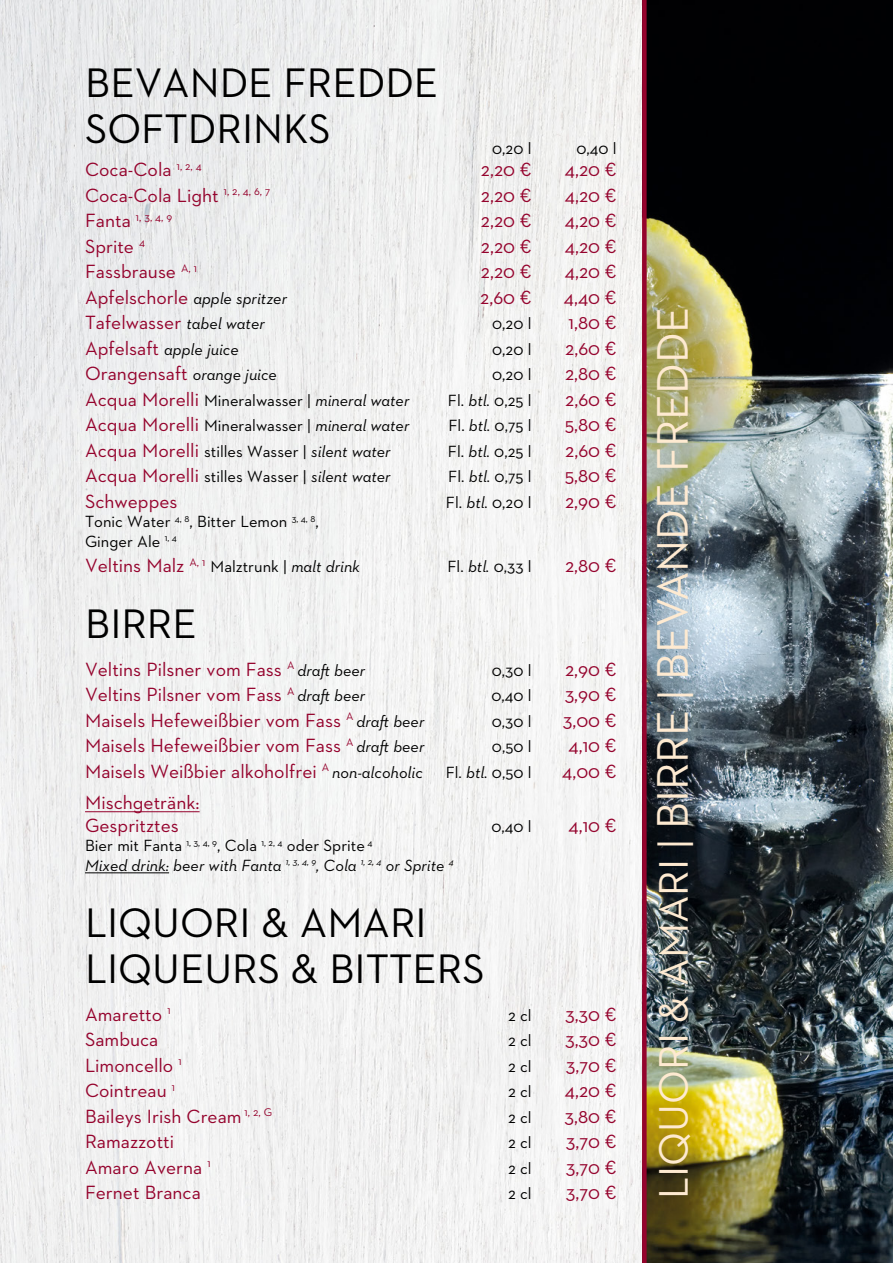
<style>
.page{position:relative;width:893px;height:1263px;background:#fff}
.page>*{position:absolute;margin:0;border:0;box-sizing:border-box;transform-origin:0 0}
.t1{font:45px "Neutraface 2 Text";color:#feead1}
.t2{font:42px/46.5px "Neutraface 2 Text";color:#000}
.t3{font:19.5px/22.5px "Neutraface 2 Text";color:#95032d}
.t4{font:16.5px/19.5px "Neutraface 2 Text";color:#000}
.t5{font:italic 16.5px/19.5px "Neutraface 2 Text";color:#000}
.t6{font:11.4px "Neutraface 2 Text";color:#95032d}
.s1{font-size:19.5px}
.s2{font-style:normal;font-size:19.5px;color:#95032d}
.s3{font-style:italic;font-size:16.5px;color:#000}
.s4{font-size:19.5px;color:#95032d}
.s5{font-style:italic}
.s6{font-size:16.5px;color:#000}
.s7{font-style:normal}
.s8{font-size:42px}
</style>
<div class="page">
<img style="left:0;top:0;width:642px;height:1263px">
<hr style="left:85px;top:811px;width:115px;height:1px;background:#95032d">
<hr style="left:85px;top:872px;width:84px;height:1px;background:#000">
<img style="left:647px;top:0;width:246px;height:1263px">
<div style="left:642px;top:0;width:5px;height:1263px;background:#95032d"></div>
<h2 class="t2" style="left:85px;top:58px;width:355px">BEVANDE FREDDE<br>SOFTDRINKS</h2>
<p class="t4" style="left:492px;top:138px;width:41px">0,20 l</p>
<p class="t4" style="left:576px;top:138px;width:42px">0,40 l</p>
<p class="t3" style="left:85px;top:158px;width:118px">Coca-Cola <sup>1,</sup> <sup>2,</sup> <sup>4</sup></p>
<p class="t3" style="left:481px;top:158px;width:52px">2,20 €</p>
<p class="t3" style="left:565px;top:158px;width:53px">4,20 €</p>
<p class="t3" style="left:85px;top:183px;width:187px">Coca-Cola Light <sup>1,</sup> <sup>2,</sup> <sup>4,</sup> <sup>6,</sup> <sup>7</sup></p>
<p class="t3" style="left:481px;top:183px;width:52px">2,20 €</p>
<p class="t3" style="left:565px;top:183px;width:53px">4,20 €</p>
<p class="t6" style="left:85px;top:210px;width:89px"><span class="s1">Fanta</span> 1, 3, 4, 9</p>
<p class="t3" style="left:481px;top:209px;width:52px">2,20 €</p>
<p class="t3" style="left:565px;top:209px;width:53px">4,20 €</p>
<p class="t3" style="left:85px;top:234px;width:62px">Sprite <sup>4</sup></p>
<p class="t3" style="left:481px;top:234px;width:52px">2,20 €</p>
<p class="t3" style="left:565px;top:234px;width:53px">4,20 €</p>
<p class="t3" style="left:85px;top:260px;width:114px">Fassbrause <sup>A,</sup> <sup>1</sup></p>
<p class="t3" style="left:481px;top:260px;width:52px">2,20 €</p>
<p class="t3" style="left:565px;top:260px;width:53px">4,20 €</p>
<p class="t5" style="left:85px;top:288px;width:204px"><span class="s2">Apfelschorle</span> apple spritzer</p>
<p class="t3" style="left:480px;top:285px;width:53px">2,60 €</p>
<p class="t3" style="left:564px;top:285px;width:54px">4,40 €</p>
<p class="t3" style="left:85px;top:311px;width:181px">Tafelwasser <span class="s3">tabel water</span></p>
<p class="t4" style="left:492px;top:313px;width:41px">0,20 l</p>
<p class="t3" style="left:569px;top:311px;width:49px">1,80 €</p>
<p class="t5" style="left:85px;top:339px;width:155px"><span class="s2">Apfelsaft</span> apple juice</p>
<p class="t4" style="left:492px;top:339px;width:41px">0,20 l</p>
<p class="t3" style="left:565px;top:336px;width:53px">2,60 €</p>
<p class="t3" style="left:85px;top:362px;width:193px">Orangensaft <span class="s3">orange juice</span></p>
<p class="t4" style="left:492px;top:364px;width:41px">0,20 l</p>
<p class="t3" style="left:565px;top:362px;width:53px">2,80 €</p>
<p class="t4" style="left:85px;top:390px;width:326px"><span class="s4">Acqua Morelli</span> Mineralwasser | <span class="s5">mineral water</span></p>
<p class="t4" style="left:448px;top:390px;width:85px">Fl. <span class="s5">btl.</span> 0,25 l</p>
<p class="t3" style="left:565px;top:387px;width:53px">2,60 €</p>
<p class="t4" style="left:85px;top:415px;width:326px"><span class="s4">Acqua Morelli</span> Mineralwasser | <span class="s5">mineral water</span></p>
<p class="t4" style="left:448px;top:415px;width:85px">Fl. <span class="s5">btl.</span> 0,75 l</p>
<p class="t3" style="left:565px;top:413px;width:53px">5,80 €</p>
<p class="t4" style="left:85px;top:441px;width:307px"><span class="s4">Acqua Morelli</span> stilles Wasser | <span class="s5">silent water</span></p>
<p class="t4" style="left:448px;top:441px;width:85px">Fl. <span class="s5">btl.</span> 0,25 l</p>
<p class="t3" style="left:565px;top:438px;width:53px">2,60 €</p>
<p class="t4" style="left:85px;top:466px;width:307px"><span class="s4">Acqua Morelli</span> stilles Wasser | <span class="s5">silent water</span></p>
<p class="t4" style="left:448px;top:466px;width:85px">Fl. <span class="s5">btl.</span> 0,75 l</p>
<p class="t3" style="left:565px;top:464px;width:53px">5,80 €</p>
<p class="t3" style="left:85px;top:489px;width:94px">Schweppes</p>
<p class="t4" style="left:446px;top:492px;width:87px">Fl. <span class="s5">btl.</span> 0,20 l</p>
<p class="t3" style="left:565px;top:489px;width:53px">2,90 €</p>
<p class="t4" style="left:85px;top:511px;width:235px">Tonic Water <sup>4,</sup> <sup>8</sup>, Bitter Lemon <sup>3,</sup> <sup>4,</sup> <sup>8</sup>,<br>Ginger Ale <sup>1,</sup> <sup>4</sup></p>
<p class="t3" style="left:85px;top:554px;width:276px">Veltins Malz <sup>A,</sup> <sup>1</sup> <span class="s6">Malztrunk |</span> <span class="s3">malt drink</span></p>
<p class="t4" style="left:447px;top:556px;width:86px">Fl. <span class="s5">btl.</span> 0,33 l</p>
<p class="t3" style="left:565px;top:554px;width:53px">2,80 €</p>
<h2 class="t2" style="left:85px;top:600px;width:113px">BIRRE</h2>
<p class="t3" style="left:85px;top:657px;width:282px">Veltins Pilsner vom Fass <sup>A</sup> <span class="s3">draft beer</span></p>
<p class="t4" style="left:492px;top:660px;width:41px">0,30 l</p>
<p class="t3" style="left:565px;top:657px;width:53px">2,90 €</p>
<p class="t3" style="left:85px;top:683px;width:282px">Veltins Pilsner vom Fass <sup>A</sup> <span class="s3">draft beer</span></p>
<p class="t4" style="left:491px;top:685px;width:42px">0,40 l</p>
<p class="t3" style="left:565px;top:683px;width:53px">3,90 €</p>
<p class="t3" style="left:85px;top:708px;width:341px">Maisels Hefeweißbier vom Fass <sup>A</sup> <span class="s3">draft beer</span></p>
<p class="t4" style="left:492px;top:711px;width:41px">0,30 l</p>
<p class="t3" style="left:563px;top:708px;width:55px">3,00 €</p>
<p class="t3" style="left:85px;top:734px;width:341px">Maisels Hefeweißbier vom Fass <sup>A</sup> <span class="s3">draft beer</span></p>
<p class="t4" style="left:492px;top:736px;width:41px">0,50 l</p>
<p class="t3" style="left:569px;top:734px;width:49px">4,10 €</p>
<p class="t3" style="left:85px;top:759px;width:339px">Maisels Weißbier alkoholfrei <sup>A</sup> <span class="s3">non-alcoholic</span></p>
<p class="t4" style="left:446px;top:762px;width:87px">Fl. <span class="s5">btl.</span> 0,50 l</p>
<p class="t3" style="left:562px;top:759px;width:56px">4,00 €</p>
<p class="t3" style="left:85px;top:791px;width:116px">Mischgetränk:<br>Gespritztes</p>
<p class="t4" style="left:491px;top:816px;width:42px">0,40 l</p>
<p class="t3" style="left:569px;top:813px;width:49px">4,10 €</p>
<p class="t5" style="left:85px;top:835px;width:370px"><span class="s7">Bier mit Fanta</span> <sup>1,</sup> <sup>3,</sup> <sup>4,</sup> <sup>9</sup><span class="s7">, Cola</span> <sup>1,</sup> <sup>2,</sup> <sup>4</sup> <span class="s7">oder Sprite</span> <sup>4<br></sup>Mixed drink: beer with Fanta <sup>1,</sup> <sup>3,</sup> <sup>4,</sup> <sup>9</sup>, Cola <sup>1,</sup> <sup>2,</sup> <sup>4</sup> or Sprite <sup>4</sup></p>
<h2 class="t2" style="left:85px;top:898px;width:401px">LIQUORI &amp; AMARI<br>LIQUEURS &amp; BITTERS</h2>
<p class="t3" style="left:85px;top:1002px;width:87px">Amaretto <sup>1</sup></p>
<p class="t4" style="left:508px;top:1005px;width:25px">2 cl</p>
<p class="t3" style="left:565px;top:1002px;width:53px">3,30 €</p>
<p class="t3" style="left:85px;top:1028px;width:75px">Sambuca</p>
<p class="t4" style="left:508px;top:1030px;width:25px">2 cl</p>
<p class="t3" style="left:565px;top:1028px;width:53px">3,30 €</p>
<p class="t3" style="left:85px;top:1053px;width:98px">Limoncello <sup>1</sup></p>
<p class="t4" style="left:508px;top:1056px;width:25px">2 cl</p>
<p class="t3" style="left:566px;top:1053px;width:52px">3,70 €</p>
<p class="t3" style="left:85px;top:1079px;width:92px">Cointreau <sup>1</sup></p>
<p class="t4" style="left:508px;top:1081px;width:25px">2 cl</p>
<p class="t3" style="left:565px;top:1079px;width:53px">4,20 €</p>
<p class="t3" style="left:85px;top:1104px;width:189px">Baileys Irish Cream <sup>1,</sup> <sup>2,</sup> <sup>G</sup></p>
<p class="t4" style="left:508px;top:1107px;width:25px">2 cl</p>
<p class="t3" style="left:565px;top:1104px;width:54px">3,80 €</p>
<p class="t3" style="left:85px;top:1130px;width:91px">Ramazzotti</p>
<p class="t4" style="left:508px;top:1132px;width:25px">2 cl</p>
<p class="t3" style="left:566px;top:1130px;width:52px">3,70 €</p>
<p class="t3" style="left:85px;top:1155px;width:127px">Amaro Averna <sup>1</sup></p>
<p class="t4" style="left:508px;top:1158px;width:25px">2 cl</p>
<p class="t3" style="left:566px;top:1155px;width:52px">3,70 €</p>
<p class="t3" style="left:85px;top:1181px;width:117px">Fernet Branca</p>
<p class="t4" style="left:508px;top:1183px;width:25px">2 cl</p>
<p class="t3" style="left:566px;top:1181px;width:52px">3,70 €</p>
<h1 class="t1" style="left:644px;top:1199px;width:894px;rotate:-90deg"><span class="s8">LIQUORI &amp; AMARI |</span> BIRRE <span class="s8">|</span> BEVANDE FREDDE</h1>
</div>
